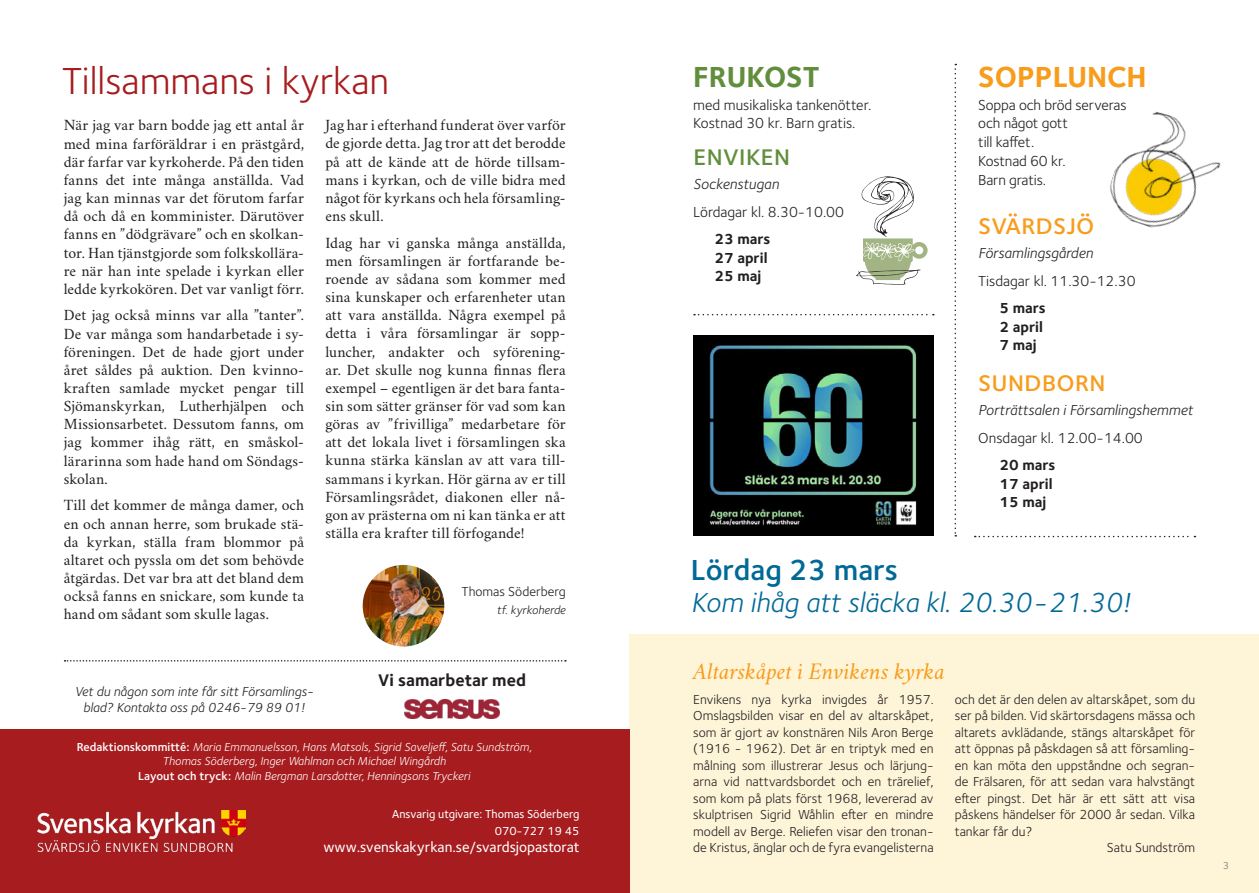
<style>
.page{position:relative;width:1259px;height:893px;background:#fff}
.page>*{position:absolute;margin:0;border:0;box-sizing:border-box;transform-origin:0 0}
.t1{font:39px "Foundry Sterling OT3";color:#a61c1f}
.t2{font:500 30px "Foundry Sterling OT3";color:#f89c1c}
.t3{font:600 30px "Foundry Sterling OT3";color:#006997}
.t4{font:700 30px "Foundry Sterling OT3";color:#f89c1c}
.t5{font:700 30px "Foundry Sterling OT3";color:#618e3d}
.t6{font:500 30px "Foundry Sterling OT3";color:#618e3d}
.t7{font:italic 28.5px "Foundry Sterling OT3";color:#006997}
.t8{font:italic 24px "Crimson Svk 2.0";color:#f89c1c}
.t9{font:700 17.4px "Foundry Sterling OT3";color:#231f20}
.t10{font:15.75px/18.1px "Crimson Svk 2.0";letter-spacing:.01em;color:#231f20;text-align:justify}
.t11{font:15px/18.8px "Foundry Sterling OT3";color:#231f20}
.t12{font:italic 15px "Foundry Sterling OT3";color:#231f20}
.t13{font:700 15px/18.8px "Foundry Sterling OT3";color:#231f20}
.t14{font:500 15px "Foundry Sterling OT3";color:#fff}
.t15{font:13.5px/16.5px "Foundry Sterling OT3";color:#231f20;text-align:justify}
.t16{font:italic 13.5px/16.5px "Foundry Sterling OT3";color:#231f20;text-align:center}
.t17{font:italic 12px/14.4px "Foundry Sterling OT3";color:#fff;text-align:center}
.t18{font:500 12px/17.1px "Foundry Sterling OT3";color:#fff;text-align:right}
.t19{font:italic 12px "Foundry Sterling OT3";color:#231f20}
.t20{font:500 10.5px "Foundry Sterling OT3";color:#939598}
.s1{font-weight:600;font-style:normal}
</style>
<div class="page">
<div style="left:629px;top:634px;width:630px;height:259px;background:#fef5d9"></div>
<div style="left:0;top:729px;width:629px;height:164px;background:#a61c1f"></div>
<img style="left:37px;top:811px;width:208px;height:40px">
<img style="left:405px;top:699px;width:94px;height:19px">
<svg style="left:65px;top:660px;width:501px;height:2px"></svg>
<img style="left:363px;top:565px;width:81px;height:81px;border-radius:41px">
<img style="left:693px;top:335px;width:240px;height:201px">
<svg style="left:694px;top:314px;width:240px;height:1px"></svg>
<svg style="left:954px;top:64px;width:2px;height:472px"></svg>
<svg style="left:856px;top:176px;width:71px;height:109px"></svg>
<svg style="left:974px;top:536px;width:221px;height:1px"></svg>
<img style="left:1109px;top:111px;width:112px;height:117px">
<h1 class="t1" style="left:62px;top:52px;width:329px">Tillsammans i kyrkan</h1>
<p class="t10" style="left:64px;top:115px;width:242px">När jag var barn bodde jag ett antal år med mina farföräldrar i en prästgård, där farfar var kyrkoherde. På den tiden fanns det inte många anställda. Vad jag kan minnas var det förutom farfar då och då en komminister. Därutöver fanns en ”dödgrävare” och en skolkan&shy;tor. Han tjänstgjorde som folkskollära&shy;re när han inte spelade i kyrkan eller ledde kyrkokören. Det var vanligt förr.</p>
<p class="t10" style="left:64px;top:305px;width:242px">Det jag också minns var alla ”tanter”.<br>De var många som handarbetade i sy&shy;föreningen. Det de hade gjort under året såldes på auktion. Den kvinno&shy;kraften samlade mycket pengar till Sjömanskyrkan, Lutherhjälpen och Missionsarbetet. Dessutom fanns, om jag kommer ihåg rätt, en småskol&shy;lärarinna som hade hand om Söndags&shy;skolan.</p>
<p class="t10" style="left:64px;top:495px;width:242px">Till det kommer de många damer, och en och annan herre, som brukade stä&shy;da kyrkan, ställa fram blommor på altaret och pyssla om det som behövde åtgärdas. Det var bra att det bland dem också fanns en snickare, som kunde ta hand om sådant som skulle lagas.</p>
<p class="t10" style="left:325px;top:115px;width:242px">Jag har i efterhand funderat över varför de gjorde detta. Jag tror att det berodde på att de kände att de hörde tillsam&shy;mans i kyrkan, och de ville bidra med något för kyrkans och hela församling&shy;ens skull.</p>
<p class="t10" style="left:325px;top:233px;width:242px">Idag har vi ganska många anställda, men församlingen är fortfarande be&shy;roende av sådana som kommer med sina kunskaper och erfarenheter utan att vara anställda. Några exempel på detta i våra församlingar är sopp&shy;luncher, andakter och syförening&shy;ar. Det skulle nog kunna finnas flera exempel – egentligen är det bara fanta&shy;sin som sätter gränser för vad som kan göras av ”frivilliga” medarbetare för att det lokala livet i församlingen ska kunna stärka känslan av att vara till&shy;sammans i kyrkan. Hör gärna av er till Församlingsrådet, diakonen eller nå&shy;gon av prästerna om ni kan tänka er att ställa era krafter till förfogande!</p>
<p class="t15" style="left:461px;top:582px;width:106px">Thomas Söderberg</p>
<p class="t19" style="left:497px;top:602px;width:70px">tf. kyrkoherde</p>
<p class="t16" style="left:75px;top:682px;width:240px">Vet du någon som inte får sitt Församlings&shy;blad? Kontakta oss på 0246-79 89 01!</p>
<p class="t9" style="left:378px;top:666px;width:149px">Vi samarbetar med</p>
<p class="t17" style="left:77px;top:739px;width:456px"><span class="s1">Redaktionskommitté:</span> Maria Emmanuelsson, Hans Matsols, Sigrid Saveljeff, Satu Sundström,<br>Thomas Söderberg, Inger Wahlman och Michael Wingårdh<br><span class="s1">Layout och tryck:</span> Malin Bergman Larsdotter, Henningsons Tryckeri</p>
<p class="t18" style="left:392px;top:804px;width:189px">Ansvarig utgivare: Thomas Söderberg<br>070-727 19 45</p>
<p class="t14" style="left:323px;top:836px;width:258px">www.svenskakyrkan.se/svardsjopastorat</p>
<h2 class="t5" style="left:693px;top:53px;width:128px">FRUKOST</h2>
<p class="t11" style="left:693px;top:94px;width:180px">med musikaliska tankenötter.<br>Kostnad 30 kr. Barn gratis.</p>
<h2 class="t6" style="left:693px;top:133px;width:98px">enviken</h2>
<p class="t12" style="left:693px;top:173px;width:87px">Sockenstugan</p>
<p class="t11" style="left:693px;top:201px;width:152px">Lördagar kl. 8.30-10.00</p>
<p class="t13" style="left:714px;top:228px;width:57px">23 mars<br>27 april<br>25 maj</p>
<h2 class="t4" style="left:978px;top:53px;width:170px">SOPPLUNCH</h2>
<p class="t11" style="left:978px;top:94px;width:150px">Soppa och bröd serveras och något gott<br>till kaffet.<br>Kostnad 60 kr.<br>Barn gratis.</p>
<h2 class="t2" style="left:978px;top:202px;width:118px">svärdsjö</h2>
<p class="t12" style="left:978px;top:242px;width:116px">Församlingsgården</p>
<p class="t11" style="left:978px;top:270px;width:159px">Tisdagar kl. 11.30-12.30</p>
<p class="t13" style="left:999px;top:298px;width:48px">5 mars<br>2 april<br>7 maj</p>
<h2 class="t2" style="left:978px;top:359px;width:129px">sundborn</h2>
<p class="t12" style="left:978px;top:399px;width:216px">Porträttsalen i Församlingshemmet</p>
<p class="t11" style="left:978px;top:427px;width:166px">Onsdagar kl. 12.00-14.00</p>
<p class="t13" style="left:999px;top:455px;width:57px">20 mars<br>17 april<br>15 maj</p>
<h2 class="t3" style="left:691px;top:546px;width:209px">Lördag 23 mars</h2>
<h3 class="t7" style="left:691px;top:582px;width:441px">Kom ihåg att släcka kl. 20.30-21.30!</h3>
<h3 class="t8" style="left:693px;top:656px;width:253px">Altarskåpet i Envikens kyrka</h3>
<p class="t15" style="left:693px;top:690px;width:242px">Envikens nya kyrka invigdes år 1957.<br>Omslagsbilden visar en del av altarskåpet, som är gjort av konstnären Nils Aron Berge (1916 - 1962). Det är en triptyk med en målning som illustrerar Jesus och lärjung&shy;arna vid nattvardsbordet och en trärelief, som kom på plats först 1968, levererad av skulptrisen Sigrid Wåhlin efter en mindre modell av Berge. Reliefen visar den tronan&shy;de Kristus, änglar och de fyra evangelisterna</p>
<p class="t15" style="left:955px;top:690px;width:242px">och det är den delen av altarskåpet, som du</p>
<p class="t15" style="left:955px;top:707px;width:242px">ser på bilden. Vid skärtorsdagens mässa och</p>
<p class="t15" style="left:955px;top:723px;width:242px">altarets avklädande, stängs altarskåpet för</p>
<p class="t15" style="left:955px;top:740px;width:242px">att öppnas på påskdagen så att församling-</p>
<p class="t15" style="left:955px;top:756px;width:242px">en kan möta den uppståndne och segran-</p>
<p class="t15" style="left:955px;top:773px;width:242px">de Frälsaren, för att sedan vara halvstängt</p>
<p class="t15" style="left:955px;top:789px;width:242px">efter pingst. Det här är ett sätt att visa</p>
<p class="t15" style="left:955px;top:806px;width:242px">påskens händelser för 2000 år sedan. Vilka</p>
<p class="t15" style="left:955px;top:822px;width:79px">tankar får du?</p>
<p class="t15" style="left:1106px;top:839px;width:90px">Satu Sundström</p>
<p class="t20" style="left:1222px;top:858px;width:8px">3</p>
</div>
